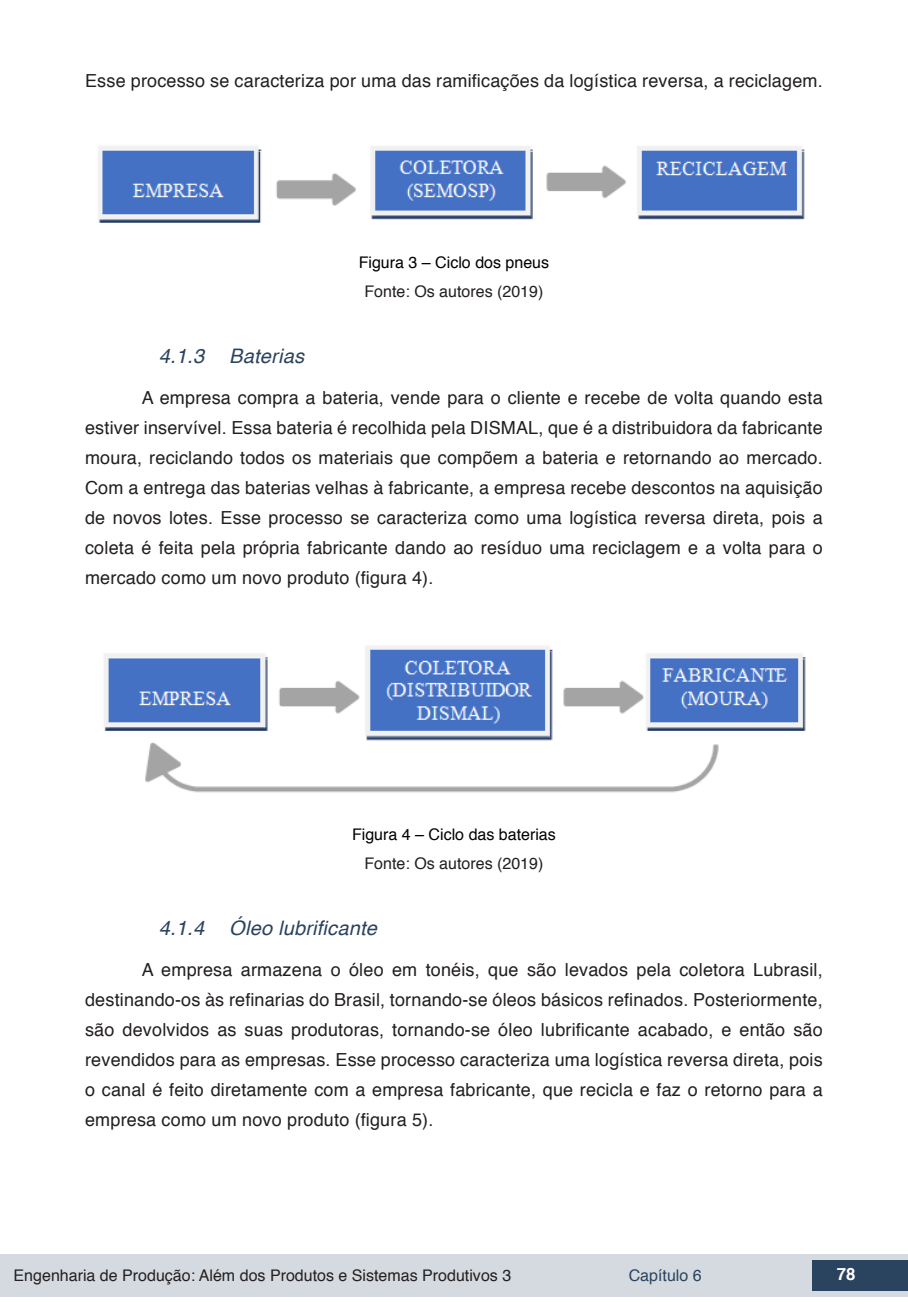
<style>
.page{position:relative;width:908px;height:1304px;background:#fff}
.page>*{position:absolute;margin:0;border:0;box-sizing:border-box;transform-origin:0 0}
.t1{font:italic 20px "Helvetica";letter-spacing:.01em;color:#2a435e}
.txt{font:18px/30px "Helvetica";letter-spacing:.01em;color:#231f20;text-align:justify}
.t2{font:700 16.8px "Helvetica";color:#fff}
.fonte_tab_gra_imag{font:16px "Helvetica";color:#231f20}
.info_tab_graf_imag{font:16px "Helvetica";color:#000}
.t3{font:16px "Helvetica";color:#2a435e}
</style>
<div class="page">
<div style="left:0;top:1254px;width:906px;height:43px;background:#d4dadf"></div>
<div style="left:812px;top:1261px;width:95px;height:30px;background:#2a435e"></div>
<img style="left:98px;top:146px;width:707px;height:77px">
<img style="left:104px;top:646px;width:702px;height:147px">
<p class="txt" style="left:85px;top:66px;width:738px">Esse processo se caracteriza por uma das ramificações da logística reversa, a reciclagem.</p>
<p class="info_tab_graf_imag" style="left:358px;top:250px;width:192px">Figura 3 – Ciclo dos pneus</p>
<p class="fonte_tab_gra_imag" style="left:364px;top:279px;width:180px">Fonte: Os autores (2019)</p>
<p class="t1" style="left:159px;top:340px;width:47px">4.1.3</p>
<p class="t1" style="left:229px;top:340px;width:76px">Baterias</p>
<p class="txt" style="left:85px;top:383px;width:738px;text-indent:57px">A empresa compra a bateria, vende para o cliente e recebe de volta quando esta estiver inservível. Essa bateria é recolhida pela DISMAL, que é a distribuidora da fabricante moura, reciclando todos os materiais que compõem a bateria e retornando ao mercado.<br>Com a entrega das baterias velhas à fabricante, a empresa recebe descontos na aquisição de novos lotes. Esse processo se caracteriza como uma logística reversa direta, pois a coleta é feita pela própria fabricante dando ao resíduo uma reciclagem e a volta para o mercado como um novo produto (figura 4).</p>
<p class="info_tab_graf_imag" style="left:352px;top:822px;width:205px">Figura 4 – Ciclo das baterias</p>
<p class="fonte_tab_gra_imag" style="left:364px;top:851px;width:180px">Fonte: Os autores (2019)</p>
<p class="t1" style="left:159px;top:912px;width:47px">4.1.4</p>
<p class="t1" style="left:229px;top:912px;width:149px">Óleo lubrificante</p>
<p class="txt" style="left:85px;top:955px;width:738px;text-indent:57px">A empresa armazena o óleo em tonéis, que são levados pela coletora Lubrasil, destinando-os às refinarias do Brasil, tornando-se óleos básicos refinados. Posteriormente, são devolvidos as suas produtoras, tornando-se óleo lubrificante acabado, e então são revendidos para as empresas. Esse processo caracteriza uma logística reversa direta, pois o canal é feito diretamente com a empresa fabricante, que recicla e faz o retorno para a empresa como um novo produto (figura 5).</p>
<p class="fonte_tab_gra_imag" style="left:14px;top:1263px;width:499px">Engenharia de Produção: Além dos Produtos e Sistemas Produtivos 3</p>
<p class="t3" style="left:628px;top:1263px;width:74px">Capítulo 6</p>
<p class="t2" style="left:836px;top:1261px;width:20px">78</p>
</div>
